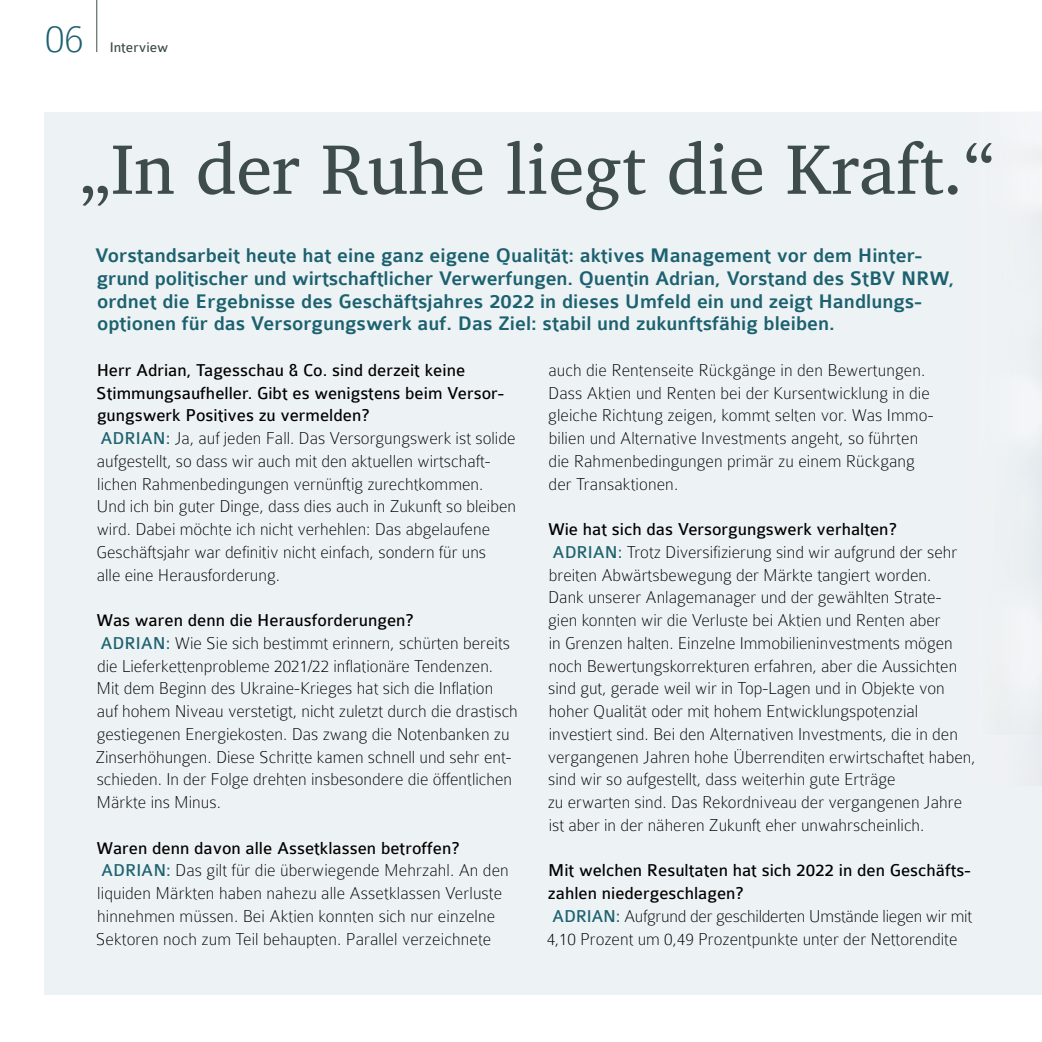
<style>
.page{position:relative;width:1042px;height:1042px;background:#fff}
.page>*{position:absolute;margin:0;border:0;box-sizing:border-box;transform-origin:0 0}
.t1{font:71.75px "Charis SIL";color:#3e4d4c}
.t2{font:100 42px "Colaborate";color:#1c616f}
.t3{font:500 21px/22.8px "Colaborate";color:#1c616f}
.t4{font:100 18.38px/22.8px "Colaborate";color:#000}
.t5{font:18.38px "Colaborate";color:#000}
.t6{font:14.88px "Colaborate";color:#3e4d4c}
.s1{font-weight:400}
.s2{font-weight:400;color:#1c616f}
</style>
<div class="page">
<div style="left:45px;top:112px;width:997px;height:882px;background:#edf2f4"></div>
<hr style="left:96px;top:0;width:1px;height:52px;background:#3e4d4c">
<h2 class="t2" style="left:45px;top:17px;width:40px">06</h2>
<p class="t6" style="left:110px;top:39px;width:60px">Interview</p>
<h1 class="t1" style="left:78px;top:127px;width:919px">„In der Ruhe liegt die Kraft.“</h1>
<p class="t3" style="left:95px;top:244px;width:860px">Vorstandsarbeit heute hat eine ganz eigene Qualität: aktives Management vor dem Hinter&shy;grund politischer und wirtschaftlicher Verwerfungen. Quentin Adrian, Vorstand des StBV NRW, ordnet die Ergebnisse des Geschäftsjahres 2022 in dieses Umfeld ein und zeigt Handlungs&shy;optionen für das Versorgungswerk auf. Das Ziel: stabil und zukunftsfähig bleiben.</p>
<p class="t4" style="left:96px;top:359px;width:421px"><span class="s1">Herr Adrian, Tagesschau &amp; Co. sind derzeit keine Stimmungsaufheller. Gibt es wenigstens beim Versor&shy;gungswerk Positives zu vermelden?<br></span><span class="s2">ADRIAN:</span> Ja, auf jeden Fall. Das Versorgungswerk ist solide aufgestellt, so dass wir auch mit den aktuellen wirtschaft&shy;lichen Rahmenbedingungen vernünftig zurechtkommen.<br>Und ich bin guter Dinge, dass dies auch in Zukunft so bleiben wird. Dabei möchte ich nicht verhehlen: Das abgelaufene Geschäftsjahr war definitiv nicht einfach, sondern für uns<br>alle eine Herausforderung.</p>
<p class="t4" style="left:95px;top:609px;width:424px"><span class="s1">Was waren denn die Herausforderungen?<br></span><span class="s2">ADRIAN:</span> Wie Sie sich bestimmt erinnern, schürten bereits die Lieferkettenprobleme 2021/22 inflationäre Tendenzen.<br>Mit dem Beginn des Ukraine-Krieges hat sich die Inflation<br>auf hohem Niveau verstetigt, nicht zuletzt durch die drastisch gestiegenen Energiekosten. Das zwang die Notenbanken zu Zinserhöhungen. Diese Schritte kamen schnell und sehr ent&shy;schieden. In der Folge drehten insbesondere die öffentlichen Märkte ins Minus.</p>
<p class="t4" style="left:96px;top:836px;width:415px"><span class="s1">Waren denn davon alle Assetklassen betroffen?<br></span><span class="s2">ADRIAN:</span> Das gilt für die überwiegende Mehrzahl. An den liquiden Märkten haben nahezu alle Assetklassen Verluste hinnehmen müssen. Bei Aktien konnten sich nur einzelne Sektoren noch zum Teil behaupten. Parallel verzeichnete</p>
<p class="t4" style="left:548px;top:358px;width:387px">auch die Rentenseite Rückgänge in den Bewertungen.<br>Dass Aktien und Renten bei der Kursentwicklung in die gleiche Richtung zeigen, kommt selten vor. Was Immo&shy;bilien und Alternative Investments angeht, so führten die Rahmenbedingungen primär zu einem Rückgang der Transaktionen.</p>
<p class="t4" style="left:548px;top:518px;width:429px"><span class="s1">Wie hat sich das Versorgungswerk verhalten?<br></span><span class="s2">ADRIAN:</span> Trotz Diversifizierung sind wir aufgrund der sehr breiten Abwärtsbewegung der Märkte tangiert worden.<br>Dank unserer Anlagemanager und der gewählten Strate-<br>gien konnten wir die Verluste bei Aktien und Renten aber<br>in Grenzen halten. Einzelne Immobilieninvestments mögen noch Bewertungskorrekturen erfahren, aber die Aussichten sind gut, gerade weil wir in Top-Lagen und in Objekte von hoher Qualität oder mit hohem Entwicklungspotenzial investiert sind. Bei den Alternativen Investments, die in den vergangenen Jahren hohe Überrenditen erwirtschaftet haben, sind wir so aufgestellt, dass weiterhin gute Erträge<br>zu erwarten sind. Das Rekordniveau der vergangenen Jahre ist aber in der näheren Zukunft eher unwahrscheinlich.</p>
<p class="t5" style="left:548px;top:861px;width:424px">Mit welchen Resultaten hat sich 2022 in den Geschäfts-</p>
<p class="t5" style="left:548px;top:884px;width:197px">zahlen niedergeschlagen?</p>
<p class="t4" style="left:552px;top:904px;width:421px"><span class="s2">ADRIAN:</span> Aufgrund der geschilderten Umstände liegen wir mit</p>
<p class="t4" style="left:547px;top:927px;width:412px">4,10 Prozent um 0,49 Prozentpunkte unter der Nettorendite</p>
</div>
